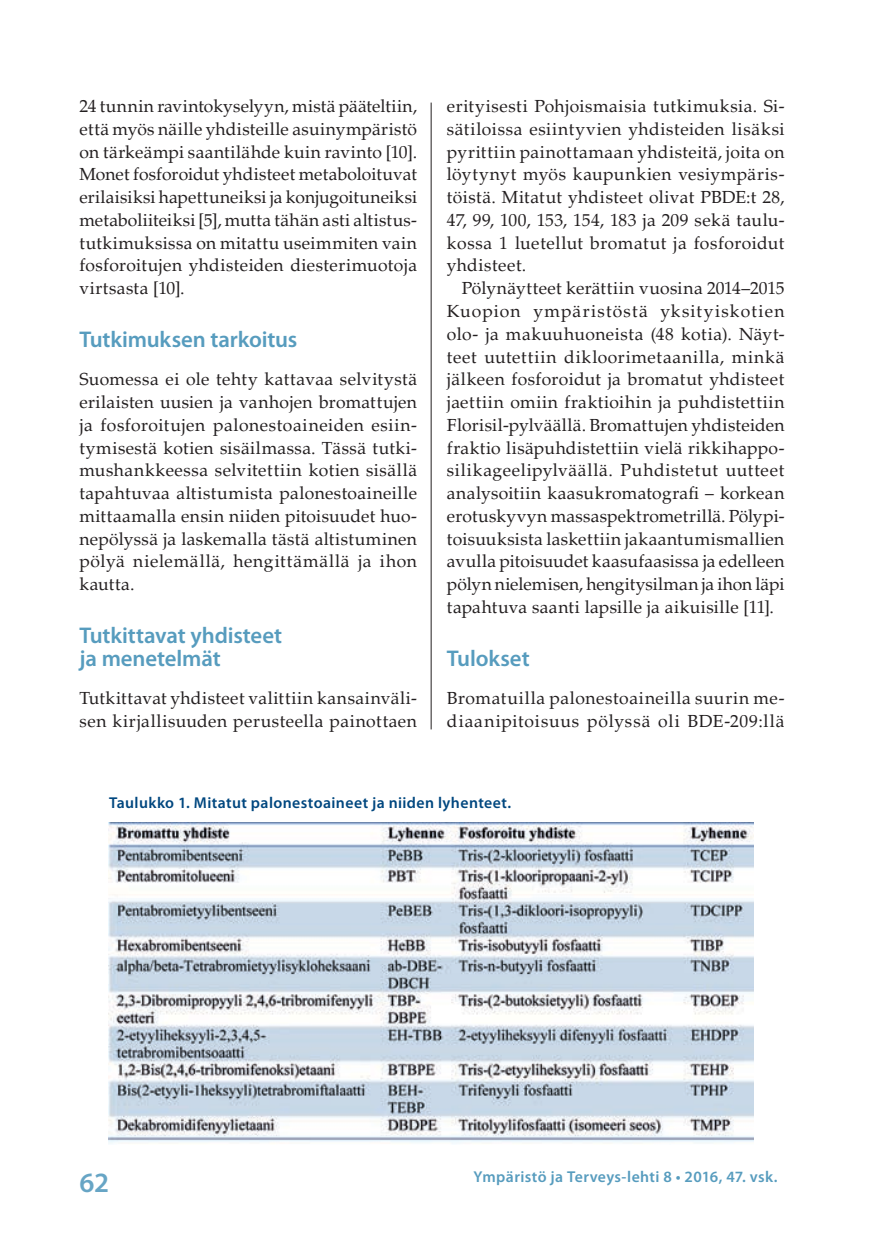
<style>
.page{position:relative;width:874px;height:1241px;background:#fff}
.page>*{position:absolute;margin:0;border:0;box-sizing:border-box;transform-origin:0 0}
.t1{font:600 28px "Myriad Pro";color:#67a5c5}
.t2{font:600 22.75px/22.8px "Myriad Pro";letter-spacing:-.005em;color:#579cbe}
.t3{font:17.5px/22.8px "Palatino";letter-spacing:.03em;color:#231f20;text-align:justify}
.t4{font:600 15.75px "Myriad Pro";letter-spacing:.025em;color:#00477f}
.t5{font:600 15.75px "Myriad Pro";letter-spacing:.025em;color:#579cbe}
</style>
<div class="page">
<img style="left:108px;top:822px;width:645px;height:321px">
<hr style="left:430px;top:103px;width:1px;height:626px;background:#231f20">
<p class="t3" style="left:79px;top:95px;width:339px">24 tunnin ravintokyselyyn, mistä pääteltiin, että myös näille yhdisteille asuinympäristö on tärkeämpi saantilähde kuin ravinto [10].<br>Monet fosforoidut yhdisteet metaboloituvat erilaisiksi hapettuneiksi ja konjugoituneiksi metaboliiteiksi [5], mutta tähän asti altistus&shy;tutkimuksissa on mitattu useimmiten vain fosforoitujen yhdisteiden diesterimuotoja virtsasta [10].</p>
<h2 class="t2" style="left:79px;top:327px;width:219px">Tutkimuksen tarkoitus</h2>
<p class="t3" style="left:79px;top:368px;width:339px">Suomessa ei ole tehty kattavaa selvitystä erilaisten uusien ja vanhojen bromattujen ja fosforoitujen palonestoaineiden esiin&shy;tymisestä kotien sisäilmassa. Tässä tutki&shy;mushankkeessa selvitettiin kotien sisällä tapahtuvaa altistumista palonestoaineille mittaamalla ensin niiden pitoisuudet huo&shy;nepölyssä ja laskemalla tästä altistuminen pölyä nielemällä, hengittämällä ja ihon kautta.</p>
<h2 class="t2" style="left:79px;top:623px;width:204px">Tutkittavat yhdisteet ja menetelmät</h2>
<p class="t3" style="left:79px;top:686px;width:339px">Tutkittavat yhdisteet valittiin kansainväli&shy;sen kirjallisuuden perusteella painottaen</p>
<p class="t3" style="left:446px;top:95px;width:339px">erityisesti Pohjoismaisia tutkimuksia. Si&shy;sätiloissa esiintyvien yhdisteiden lisäksi pyrittiin painottamaan yhdisteitä, joita on löytynyt myös kaupunkien vesiympäris&shy;töistä. Mitatut yhdisteet olivat PBDE:t 28, 47, 99, 100, 153, 154, 183 ja 209 sekä taulu&shy;kossa 1 luetellut bromatut ja fosforoidut yhdisteet.</p>
<p class="t3" style="left:446px;top:277px;width:339px;text-indent:15px">Pölynäytteet kerättiin vuosina 2014–2015<br>Kuopion ympäristöstä yksityiskotien olo- ja makuuhuoneista (48 kotia). Näyt&shy;teet uutettiin dikloorimetaanilla, minkä jälkeen fosforoidut ja bromatut yhdisteet jaettiin omiin fraktioihin ja puhdistettiin Florisil-pylväällä. Bromattujen yhdisteiden fraktio lisäpuhdistettiin vielä rikkihappo&shy;silikageelipylväällä. Puhdistetut uutteet analysoitiin kaasukromatografi – korkean erotuskyvyn massaspektrometrillä. Pölypi&shy;toisuuksista laskettiin jakaantumismallien avulla pitoisuudet kaasufaasissa ja edelleen pölyn nielemisen, hengitysilman ja ihon läpi tapahtuva saanti lapsille ja aikuisille [11].</p>
<h2 class="t2" style="left:446px;top:645px;width:84px">Tulokset</h2>
<p class="t3" style="left:446px;top:686px;width:339px">Bromatuilla palonestoaineilla suurin me&shy;diaanipitoisuus pölyssä oli BDE-209:llä</p>
<p class="t4" style="left:109px;top:793px;width:403px">Taulukko 1. Mitatut palonestoaineet ja niiden lyhenteet.</p>
<h1 class="t1" style="left:79px;top:1164px;width:31px">62</h1>
<p class="t5" style="left:473px;top:1166px;width:305px">Ympäristö ja Terveys-lehti 8 • 2016, 47. vsk.</p>
</div>
